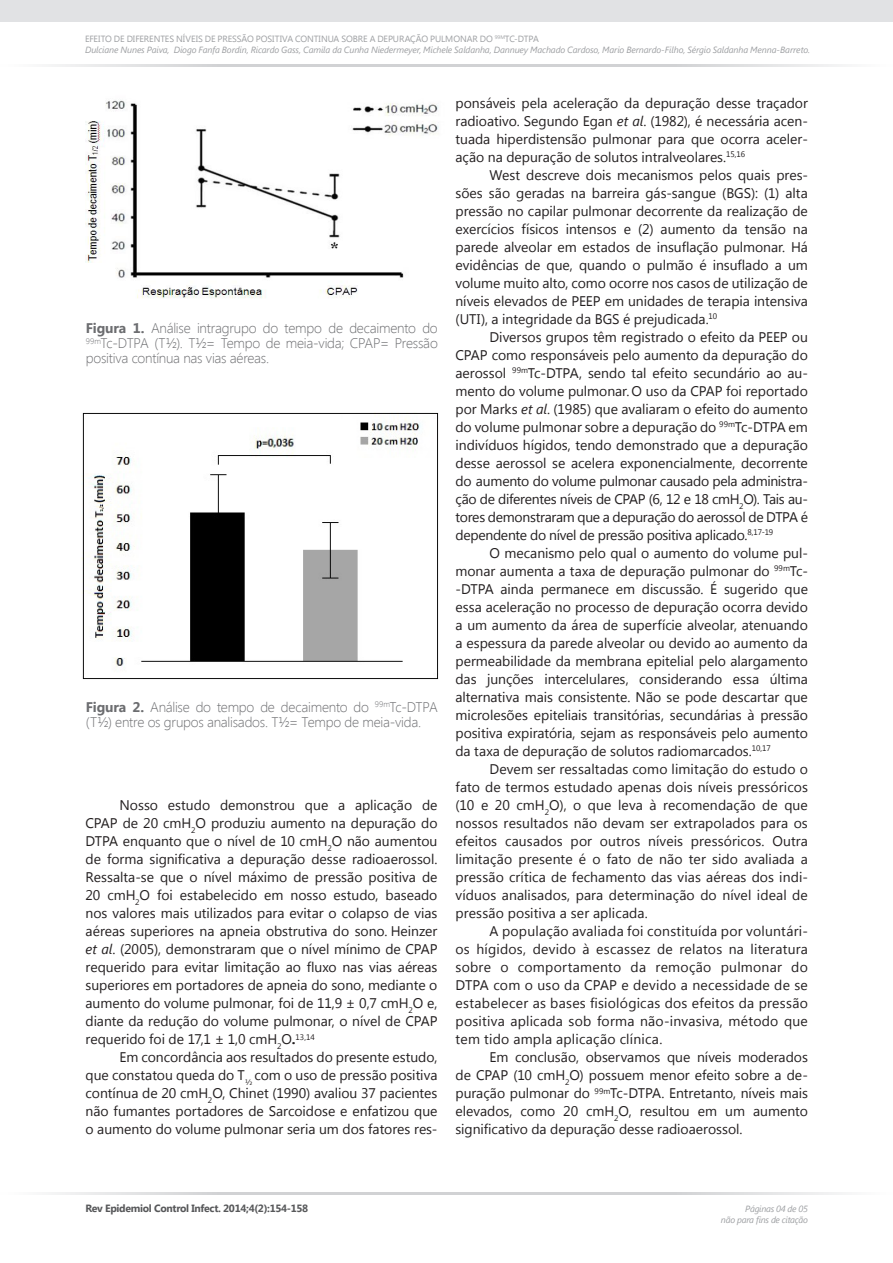
<style>
.page{position:relative;width:893px;height:1263px;background:#fff}
.page>*{position:absolute;margin:0;border:0;box-sizing:border-box;transform-origin:0 0}
.texto_ok{font:13.95px/18px "Segoe UI";color:#231f20;text-align:justify}
.TABELA{font:300 13.95px/15px "Segoe UI";letter-spacing:-.015em;color:#6c6d70;text-align:justify}
.t1{font:700 10.5px "Segoe UI";letter-spacing:-.03em;color:#57585a}
.t2{font:italic 9px "Segoe UI";letter-spacing:-.015em;color:#9d9fa2}
.t3{font:9px "Segoe UI";letter-spacing:-.01em;color:#9d9fa2}
.s1{font-weight:700}
.s2{font-style:italic}
</style>
<div class="page">
<div style="left:0;top:0;width:893px;height:21px;background:#e1e2e4"></div>
<hr style="left:0;top:1192px;width:447px;height:2px;background:#d1d2d4">
<hr style="left:446px;top:1192px;width:447px;height:2px;background:#d1d2d4">
<hr style="left:0;top:64px;width:447px;height:3px;background:#d1d2d4">
<hr style="left:446px;top:64px;width:447px;height:3px;background:#d1d2d4">
<img style="left:85px;top:100px;width:354px;height:199px">
<img style="left:81px;top:412px;width:358px;height:268px">
<p class="t3" style="left:85px;top:32px;width:455px">EFEITO DE DIFERENTES NÍVEIS DE PRESSÃO POSITIVA CONTINUA SOBRE A DEPURAÇÃO PULMONAR DO <sup>99M</sup>TC-DTPA</p>
<p class="t2" style="left:85px;top:43px;width:727px">Dulciane Nunes Paiva, Diogo Fanfa Bordin, Ricardo Gass, Camila da Cunha Niedermeyer, Michele Saldanha, Dannuey Machado Cardoso, Mario Bernardo-Filho, Sérgio Saldanha Menna-Barreto.</p>
<p class="TABELA" style="left:86px;top:320px;width:353px"><span class="s1">Figura 1.</span> Análise intragrupo do tempo de decaimento do <sup>99m</sup>Tc-DTPA (T½). T½= Tempo de meia-vida; CPAP= Pressão positiva contínua nas vias aéreas.</p>
<p class="TABELA" style="left:86px;top:699px;width:353px"><span class="s1">Figura 2.</span> Análise do tempo de decaimento do <sup>99m</sup>Tc-DTPA (T½) entre os grupos analisados. T½= Tempo de meia-vida.</p>
<p class="texto_ok" style="left:86px;top:795px;width:353px;text-indent:34px">Nosso estudo demonstrou que a aplicação de CPAP de 20 cmH<sub>2</sub>O produziu aumento na depuração do DTPA enquanto que o nível de 10 cmH<sub>2</sub>O não aumentou de forma significativa a depuração desse radioaerossol.<br>Ressalta-se que o nível máximo de pressão positiva de 20 cmH<sub>2</sub>O foi estabelecido em nosso estudo, baseado nos valores mais utilizados para evitar o colapso de vias aéreas superiores na apneia obstrutiva do sono. Heinzer <span class="s2">et al</span>. (2005), demonstraram que o nível mínimo de CPAP requerido para evitar limitação ao fluxo nas vias aéreas superiores em portadores de apneia do sono, mediante o aumento do volume pulmonar, foi de 11,9 ± 0,7 cmH<sub>2</sub>O e, diante da redução do volume pulmonar, o nível de CPAP requerido foi de 17,1 ± 1,0 cmH<sub>2</sub>O<span class="s1">.</span><sup>13,14</sup></p>
<p class="texto_ok" style="left:86px;top:1047px;width:353px;text-indent:34px">Em concordância aos resultados do presente estudo, que constatou queda do T<sub>½</sub> com o uso de pressão positiva contínua de 20 cmH<sub>2</sub>O, Chinet (1990) avaliou 37 pacientes não fumantes portadores de Sarcoidose e enfatizou que o aumento do volume pulmonar seria um dos fatores res-</p>
<p class="texto_ok" style="left:455px;top:93px;width:354px">ponsáveis pela aceleração da depuração desse traçador radioativo. Segundo Egan <span class="s2">et al</span>. (1982), é necessária acen&shy;tuada hiperdistensão pulmonar para que ocorra aceler&shy;ação na depuração de solutos intralveolares.<sup>15,16</sup></p>
<p class="texto_ok" style="left:455px;top:165px;width:354px;text-indent:34px">West descreve dois mecanismos pelos quais pres&shy;sões são geradas na barreira gás-sangue (BGS): (1) alta pressão no capilar pulmonar decorrente da realização de exercícios físicos intensos e (2) aumento da tensão na parede alveolar em estados de insuflação pulmonar. Há evidências de que, quando o pulmão é insuflado a um volume muito alto, como ocorre nos casos de utilização de níveis elevados de PEEP em unidades de terapia intensiva (UTI), a integridade da BGS é prejudicada.<sup>10</sup></p>
<p class="texto_ok" style="left:455px;top:327px;width:354px;text-indent:34px">Diversos grupos têm registrado o efeito da PEEP ou CPAP como responsáveis pelo aumento da depuração do aerossol <sup>99m</sup>Tc-DTPA, sendo tal efeito secundário ao au&shy;mento do volume pulmonar.O uso da CPAP foi reportado por Marks <span class="s2">et al</span>. (1985) que avaliaram o efeito do aumento do volume pulmonar sobre a depuração do <sup>99m</sup>Tc-DTPA em indivíduos hígidos, tendo demonstrado que a depuração desse aerossol se acelera exponencialmente, decorrente do aumento do volume pulmonar causado pela administra&shy;ção de diferentes níveis de CPAP (6, 12 e 18 cmH<sub>2</sub>O). Tais au&shy;tores demonstraram que a depuração do aerossol de DTPA é dependente do nível de pressão positiva aplicado.<sup>8,17-19</sup></p>
<p class="texto_ok" style="left:455px;top:543px;width:354px;text-indent:34px">O mecanismo pelo qual o aumento do volume pul&shy;monar aumenta a taxa de depuração pulmonar do <sup>99m</sup>Tc--DTPA ainda permanece em discussão. É sugerido que essa aceleração no processo de depuração ocorra devido a um aumento da área de superfície alveolar, atenuando a espessura da parede alveolar ou devido ao aumento da permeabilidade da membrana epitelial pelo alargamento das junções intercelulares, considerando essa última alternativa mais consistente. Não se pode descartar que microlesões epiteliais transitórias, secundárias à pressão positiva expiratória, sejam as responsáveis pelo aumento da taxa de depuração de solutos radiomarcados.<sup>10,17</sup></p>
<p class="texto_ok" style="left:455px;top:759px;width:354px;text-indent:34px">Devem ser ressaltadas como limitação do estudo o fato de termos estudado apenas dois níveis pressóricos (10 e 20 cmH<sub>2</sub>O), o que leva à recomendação de que nossos resultados não devam ser extrapolados para os efeitos causados por outros níveis pressóricos. Outra limitação presente é o fato de não ter sido avaliada a pressão crítica de fechamento das vias aéreas dos indi&shy;víduos analisados, para determinação do nível ideal de pressão positiva a ser aplicada.</p>
<p class="texto_ok" style="left:455px;top:921px;width:354px;text-indent:34px">A população avaliada foi constituída por voluntári&shy;os hígidos, devido à escassez de relatos na literatura sobre o comportamento da remoção pulmonar do DTPA com o uso da CPAP e devido a necessidade de se estabelecer as bases fisiológicas dos efeitos da pressão positiva aplicada sob forma não-invasiva, método que tem tido ampla aplicação clínica.</p>
<p class="texto_ok" style="left:455px;top:1047px;width:354px;text-indent:34px">Em conclusão, observamos que níveis moderados de CPAP (10 cmH<sub>2</sub>O) possuem menor efeito sobre a de&shy;puração pulmonar do <sup>99m</sup>Tc-DTPA. Entretanto, níveis mais elevados, como 20 cmH<sub>2</sub>O, resultou em um aumento significativo da depuração desse radioaerossol.</p>
<p class="t1" style="left:86px;top:1201px;width:224px">Rev Epidemiol Control Infect. 2014;4(2):154-158</p>
<p class="t2" style="left:745px;top:1203px;width:64px">Páginas 04 de 05</p>
<p class="t2" style="left:721px;top:1213px;width:88px">não para fins de citação</p>
</div>
